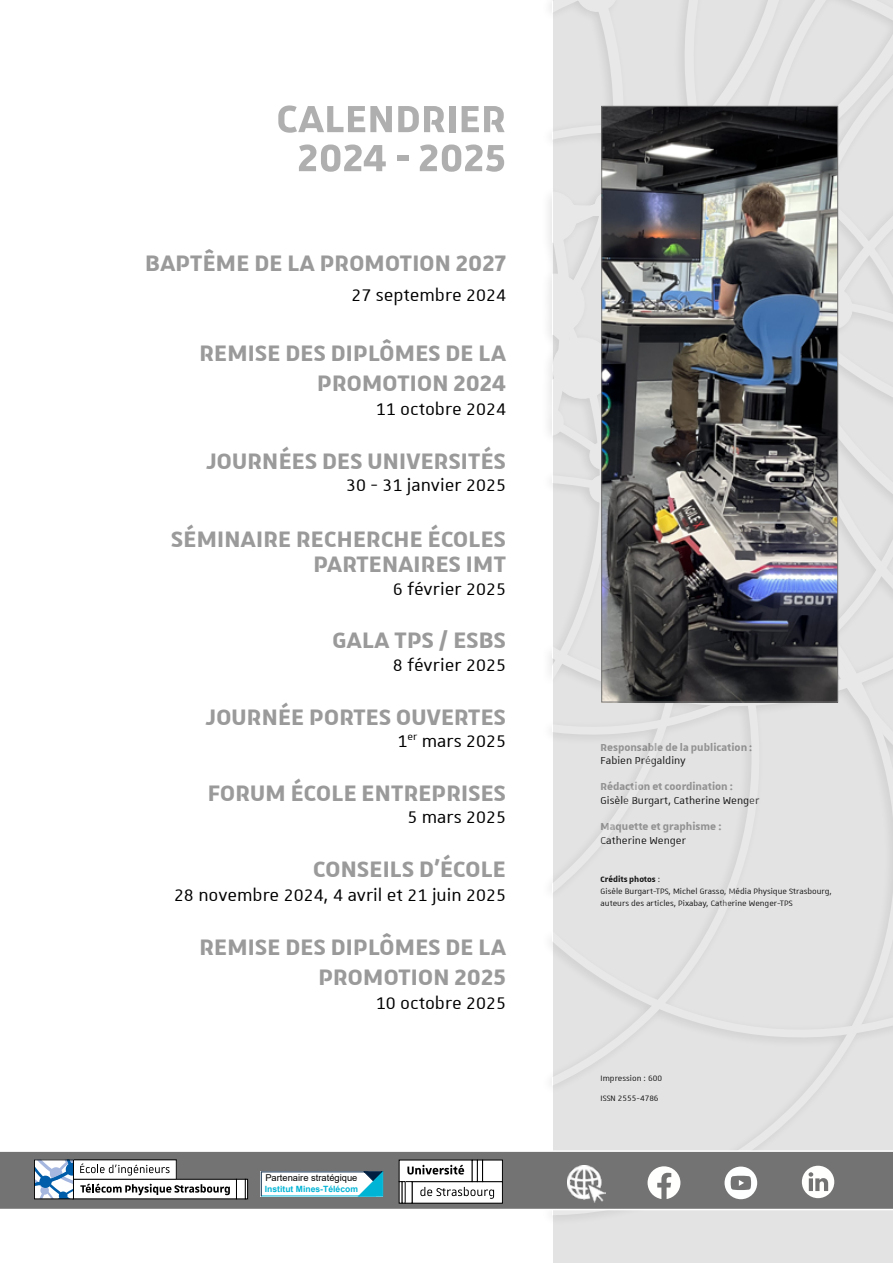
<style>
.page{position:relative;width:893px;height:1263px;background:#fff}
.page>*{position:absolute;margin:0;border:0;box-sizing:border-box;transform-origin:0 0}
.t1{font:700 51px/39px "Unistra A";letter-spacing:.01em;color:#b0afb0;text-align:center}
.t2{font:700 30px/30px "Unistra A";letter-spacing:.01em;color:#9b9a9a;text-align:right}
.t3{font:22.5px "Unistra A";color:#000}
.t4{font:700 13.5px "Unistra A";color:#9b9a9a}
.t5{font:13.5px "Unistra A";color:#000}
.t6{font:10.5px/12px "Unistra A";color:#000}
.t7{font:9.3px "Arial";color:#000}
.t8{font:700 8.55px "Arial";color:#00b4d5}
.s1{font-weight:700}
</style>
<div class="page">
<div style="left:553px;top:0;width:340px;height:1263px;background:#e3e3e3"></div>
<div style="left:540px;top:0;width:353px;height:1227px;background:#000;opacity:.5"></div>
<svg style="left:553px;top:891px;width:340px;height:324px"></svg>
<svg style="left:553px;top:708px;width:173px;height:298px"></svg>
<svg style="left:553px;top:708px;width:96px;height:172px"></svg>
<svg style="left:713px;top:283px;width:180px;height:608px"></svg>
<svg style="left:727px;top:0;width:166px;height:283px"></svg>
<svg style="left:553px;top:0;width:174px;height:708px"></svg>
<svg style="left:838px;top:270px;width:17px;height:81px"></svg>
<svg style="left:0;top:1150px;width:893px;height:60px;background:#7e7d7e"></svg>
<img style="left:568px;top:1166px;width:37px;height:36px">
<svg style="left:648px;top:1166px;width:32px;height:33px"></svg>
<svg style="left:802px;top:1166px;width:32px;height:32px"></svg>
<svg style="left:725px;top:1167px;width:32px;height:32px"></svg>
<div style="left:412px;top:1181px;width:90px;height:22px;background:#fff"></div>
<svg style="left:420px;top:1187px;width:74px;height:12px"></svg>
<div style="left:399px;top:1160px;width:73px;height:21px;background:#fff"></div>
<div style="left:399px;top:1160px;width:73px;height:22px;border:1px solid #000"></div>
<div style="left:472px;top:1160px;width:5px;height:21px;background:#fff"></div>
<div style="left:477px;top:1160px;width:6px;height:21px;background:#fff"></div>
<div style="left:477px;top:1160px;width:6px;height:22px;border:1px solid #000"></div>
<div style="left:405px;top:1181px;width:7px;height:22px;background:#fff"></div>
<div style="left:483px;top:1160px;width:19px;height:21px;background:#fff"></div>
<div style="left:482px;top:1160px;width:21px;height:22px;border:1px solid #000"></div>
<svg style="left:407px;top:1164px;width:57px;height:10px"></svg>
<div style="left:261px;top:1171px;width:122px;height:25px;background:#fff"></div>
<svg style="left:357px;top:1171px;width:26px;height:25px"></svg>
<hr style="left:261px;top:1195px;width:115px;height:1px;background:#00b4d5">
<svg style="left:261px;top:1172px;width:1px;height:24px"></svg>
<hr style="left:261px;top:1171px;width:107px;height:1px;background:#001f41">
<div style="left:73px;top:1160px;width:103px;height:19px;background:#fff"></div>
<div style="left:73px;top:1159px;width:104px;height:21px;border:1px solid #000"></div>
<div style="left:236px;top:1179px;width:10px;height:20px;background:#fff"></div>
<svg style="left:80px;top:1163px;width:90px;height:12px"></svg>
<div style="left:73px;top:1179px;width:164px;height:20px;background:#fff;border:1px solid #000"></div>
<svg style="left:80px;top:1183px;width:150px;height:12px"></svg>
<div style="left:245px;top:1179px;width:3px;height:20px;background:#fff;border:1px solid #000"></div>
<svg style="left:36px;top:1161px;width:36px;height:36px"></svg>
<div style="left:34px;top:1159px;width:40px;height:40px;border:1px solid #000"></div>
<img style="left:603px;top:108px;width:233px;height:592px">
<div style="left:601px;top:106px;width:237px;height:596px;border:1px solid #747373"></div>
<h1 class="t1" style="left:277px;top:97px;width:231px">CALENDRIER<br>2024 - 2025</h1>
<p class="t2" style="left:145px;top:247px;width:362px">BAPTÊME DE LA PROMOTION 2027</p>
<p class="t3" style="left:351px;top:284px;width:156px">27 septembre 2024</p>
<p class="t2" style="left:199px;top:337px;width:308px">REMISE DES DIPLÔMES DE LA<br>PROMOTION 2024</p>
<p class="t3" style="left:376px;top:397px;width:132px">11 octobre 2024</p>
<p class="t2" style="left:206px;top:445px;width:301px">JOURNÉES DES UNIVERSITÉS</p>
<p class="t3" style="left:346px;top:474px;width:161px">30 - 31 janvier 2025</p>
<p class="t2" style="left:171px;top:525px;width:336px;line-height:25.5px">SÉMINAIRE RECHERCHE ÉCOLES<br>PARTENAIRES IMT</p>
<p class="t3" style="left:393px;top:577px;width:115px">6 février 2025</p>
<p class="t2" style="left:332px;top:624px;width:175px">GALA TPS / ESBS</p>
<p class="t3" style="left:393px;top:653px;width:115px">8 février 2025</p>
<p class="t2" style="left:206px;top:701px;width:302px">JOURNÉE PORTES OUVERTES</p>
<p class="t3" style="left:397px;top:730px;width:110px">1<sup>er</sup> mars 2025</p>
<p class="t2" style="left:208px;top:777px;width:300px">FORUM ÉCOLE ENTREPRISES</p>
<p class="t3" style="left:407px;top:806px;width:100px">5 mars 2025</p>
<p class="t2" style="left:313px;top:853px;width:194px">CONSEILS D'ÉCOLE</p>
<p class="t3" style="left:174px;top:884px;width:333px">28 novembre 2024, 4 avril et 21 juin 2025</p>
<p class="t2" style="left:199px;top:931px;width:308px">REMISE DES DIPLÔMES DE LA<br>PROMOTION 2025</p>
<p class="t3" style="left:376px;top:992px;width:132px">10 octobre 2025</p>
<p class="t7" style="left:265px;top:1171px;width:94px">Partenaire stratégique</p>
<p class="t8" style="left:265px;top:1183px;width:95px">Institut Mines-Télécom</p>
<p class="t4" style="left:601px;top:739px;width:153px">Responsable de la publication :</p>
<p class="t5" style="left:601px;top:754px;width:87px">Fabien Prégaldiny</p>
<p class="t4" style="left:601px;top:779px;width:134px">Rédaction et coordination :</p>
<p class="t5" style="left:601px;top:793px;width:160px">Gisèle Burgart, Catherine Wenger</p>
<p class="t4" style="left:601px;top:819px;width:122px">Maquette et graphisme :</p>
<p class="t5" style="left:601px;top:833px;width:87px">Catherine Wenger</p>
<p class="t6" style="left:601px;top:873px;width:233px"><span class="s1">Crédits photos</span> :<br>Gisèle Burgart-TPS, Michel Grasso, Média Physique Strasbourg, auteurs des articles, Pixabay, Catherine Wenger-TPS</p>
<p class="t6" style="left:601px;top:1068px;width:63px;line-height:19.5px">Impression : 600<br>ISSN 2555-4786</p>
</div>
